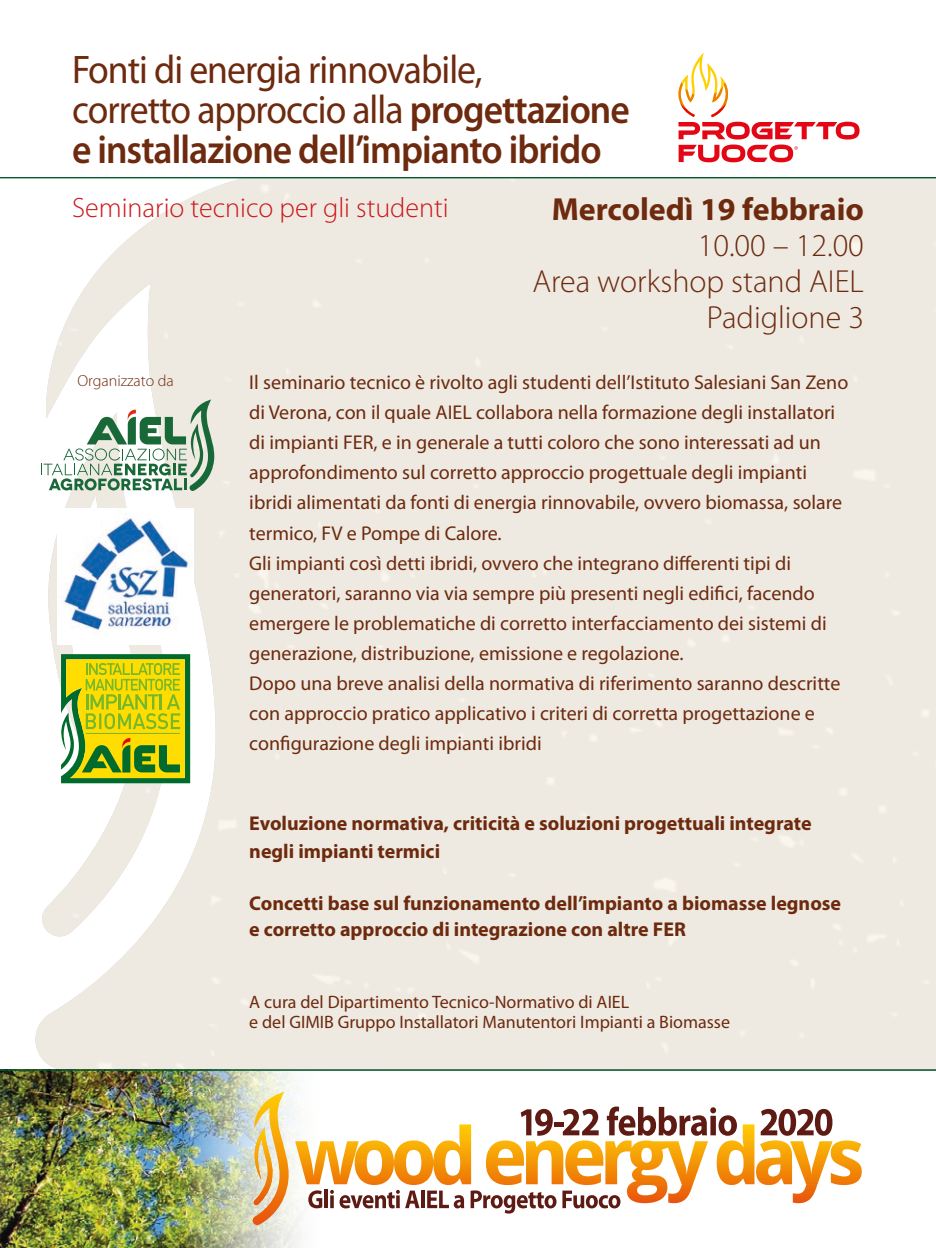
<style>
.page{position:relative;width:936px;height:1248px;background:#fff}
.page>*{position:absolute;margin:0;border:0;box-sizing:border-box;transform-origin:0 0}
.t1{font:40px/40px "Myriad Pro";letter-spacing:-.025em;color:#6d2a0e;scale:.94 1}
.t2{font:300 32px/36px "Myriad Pro";color:#6d2a0e;text-align:right}
.t3{font:700 32px "Myriad Pro";color:#6d2a0e}
.t4{font:300 28px "Myriad Pro";color:#cd171a}
.t5{font:20px/30px "Myriad Pro";color:#6d2a0e}
.t6{font:700 20px/28px "Myriad Pro";color:#6d2a0e}
.t7{font:18px/20px "Myriad Pro";color:#6d2a0e}
.t8{font:300 16px "Myriad Pro";color:#6d2a0e}
.s1{font-weight:600}
</style>
<div class="page">
<img style="left:57px;top:1071px;width:273px;height:176px">
<img style="left:35px;top:178px;width:900px;height:893px">
<img style="left:41px;top:491px;width:130px;height:445px">
<svg style="left:253px;top:1091px;width:37px;height:133px;background:#ecc88c"></svg>
<svg style="left:308px;top:1190px;width:14px;height:18px"></svg>
<hr style="left:324px;top:1189px;width:4px;height:18px;background:#5d1b14">
<svg style="left:330px;top:1189px;width:89px;height:19px"></svg>
<hr style="left:421px;top:1190px;width:3px;height:17px;background:#5d1b14">
<svg style="left:427px;top:1190px;width:37px;height:18px"></svg>
<svg style="left:470px;top:1190px;width:86px;height:23px"></svg>
<svg style="left:562px;top:1190px;width:58px;height:18px"></svg>
<svg style="left:433px;top:1106px;width:407px;height:78px"></svg>
<div style="left:0;top:961px;width:57px;height:286px;background:#fff;opacity:.75"></div>
<svg style="left:678px;top:53px;width:181px;height:109px"></svg>
<svg style="left:41px;top:399px;width:174px;height:92px"></svg>
<img style="left:57px;top:508px;width:137px;height:136px">
<svg style="left:61px;top:654px;width:129px;height:129px;background:#a7ba1e"></svg>
<hr style="left:0;top:1069px;width:935px;height:1px;background:#00512a">
<hr style="left:0;top:177px;width:935px;height:1px;background:#00512a">
<h1 class="t1" style="left:72px;top:50px;width:595px">Fonti di energia rinnovabile,<br>corretto approccio alla <span class="s1">progettazione e installazione dell’impianto ibrido</span></h1>
<h2 class="t3" style="left:551px;top:191px;width:314px">Mercoledì 19 febbraio</h2>
<h2 class="t2" style="left:532px;top:228px;width:333px">10.00 – 12.00<br>Area workshop stand AIEL<br>Padiglione 3</h2>
<h3 class="t4" style="left:72px;top:192px;width:378px">Seminario tecnico per gli studenti</h3>
<p class="t8" style="left:77px;top:372px;width:98px">Organizzato da</p>
<p class="t5" style="left:249px;top:368px;width:600px">Il seminario tecnico è rivolto agli studenti dell’Istituto Salesiani San Zeno di Verona, con il quale AIEL collabora nella formazione degli installatori di impianti FER, e in generale a tutti coloro che sono interessati ad un approfondimento sul corretto approccio progettuale degli impianti ibridi alimentati da fonti di energia rinnovabile, ovvero biomassa, solare termico, FV e Pompe di Calore.<br>Gli impianti così detti ibridi, ovvero che integrano differenti tipi di generatori, saranno via via sempre più presenti negli edifici, facendo emergere le problematiche di corretto interfacciamento dei sistemi di generazione, distribuzione, emissione e regolazione.<br>Dopo una breve analisi della normativa di riferimento saranno descritte con approccio pratico applicativo i criteri di corretta progettazione e configurazione degli impianti ibridi</p>
<p class="t6" style="left:249px;top:809px;width:563px">Evoluzione normativa, criticità e soluzioni progettuali integrate negli impianti termici</p>
<p class="t6" style="left:249px;top:890px;width:593px;line-height:26px">Concetti base sul funzionamento dell’impianto a biomasse legnose e corretto approccio di integrazione con altre FER</p>
<p class="t7" style="left:249px;top:992px;width:482px">A cura del Dipartimento Tecnico-Normativo di AIEL<br>e del GIMIB Gruppo Installatori Manutentori Impianti a Biomasse</p>
</div>
